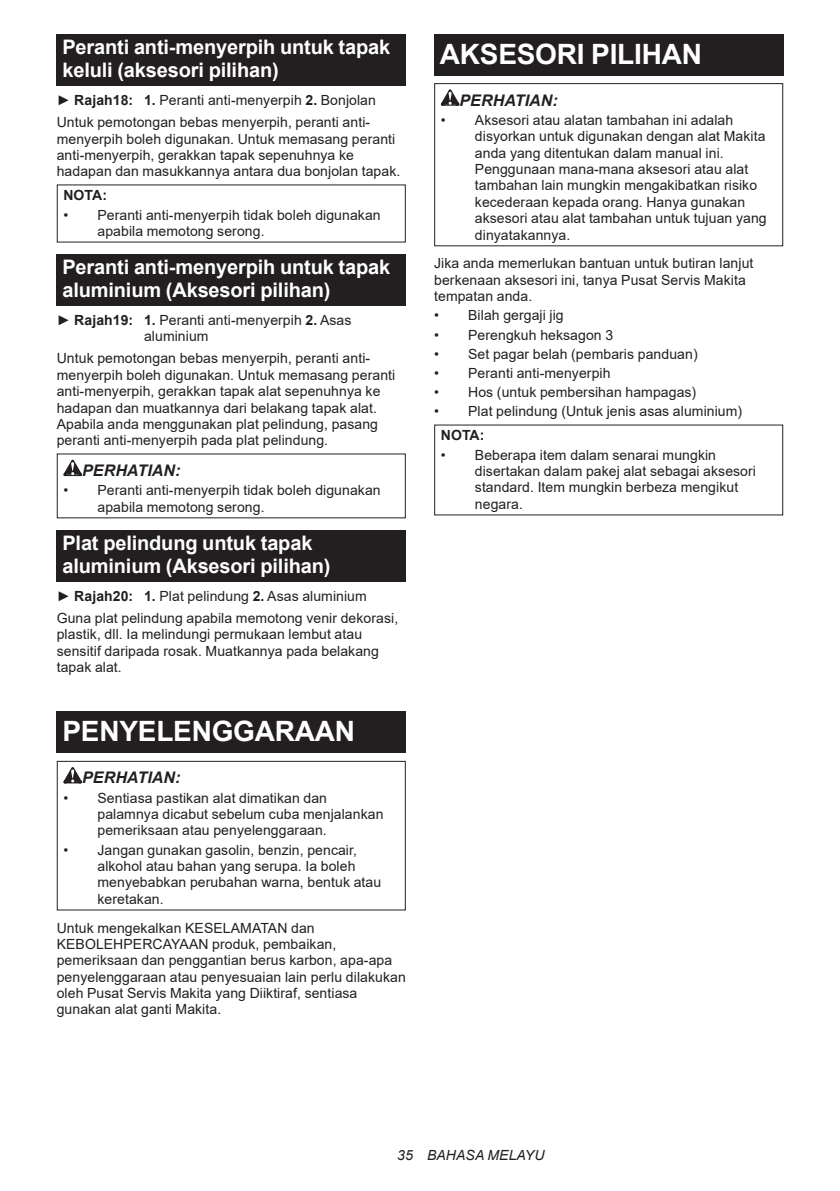
<style>
.page{position:relative;width:840px;height:1191px;background:#fff}
.page>*{position:absolute;margin:0;border:0;box-sizing:border-box;transform-origin:0 0}
.t1{font:700 28px "Arial";letter-spacing:-.01em;color:#fff}
.t2{font:700 20px/23.4px "Arial";letter-spacing:-.01em;color:#fff}
.t3{font:italic 700 16px "Arial";letter-spacing:.005em;color:#231f20}
.t4{font:14px/16.4px "Arial";letter-spacing:.005em;color:#231f20}
.t5{font:italic 14px "Arial";letter-spacing:.005em;color:#231f20}
.t6{font:700 14px "Arial";letter-spacing:.005em;color:#231f20}
.s1{font-weight:700}
</style>
<div class="page">
<div style="left:57px;top:34px;width:348px;height:52px;background:#231f20"></div>
<div style="left:57px;top:254px;width:348px;height:52px;background:#231f20"></div>
<svg style="left:63px;top:460px;width:19px;height:16px"></svg>
<div style="left:57px;top:530px;width:348px;height:51px;background:#231f20"></div>
<div style="left:57px;top:711px;width:348px;height:42px;background:#231f20"></div>
<svg style="left:63px;top:767px;width:19px;height:16px"></svg>
<div style="left:57px;top:761px;width:348px;height:149px;border:1px solid #231f20"></div>
<div style="left:434px;top:34px;width:348px;height:41px;background:#231f20"></div>
<svg style="left:440px;top:89px;width:19px;height:17px"></svg>
<div style="left:434px;top:83px;width:348px;height:163px;border:1px solid #231f20"></div>
<h2 class="t2" style="left:62px;top:36px;width:329px">Peranti anti-menyerpih untuk tapak keluli (aksesori pilihan)</h2>
<p class="t4" style="left:57px;top:89px;width:320px;line-height:22px">► <span class="s1">Rajah18: 1.</span> Peranti anti-menyerpih <span class="s1">2.</span> Bonjolan<br>Untuk pemotongan bebas menyerpih, peranti anti-</p>
<p class="t4" style="left:57px;top:130px;width:345px">menyerpih boleh digunakan. Untuk memasang peranti anti-menyerpih, gerakkan tapak sepenuhnya ke hadapan dan masukkannya antara dua bonjolan tapak.</p>
<p class="t6" style="left:63px;top:185px;width:45px">NOTA:</p>
<p class="t4" style="left:97px;top:206px;width:284px;text-indent:-34px">• Peranti anti-menyerpih tidak boleh digunakan apabila memotong serong.</p>
<h2 class="t2" style="left:62px;top:255px;width:329px">Peranti anti-menyerpih untuk tapak aluminium (Aksesori pilihan)</h2>
<p class="t4" style="left:144px;top:312px;width:209px;text-indent:-87px">► <span class="s1">Rajah19: 1.</span> Peranti anti-menyerpih <span class="s1">2.</span> Asas aluminium</p>
<p class="t4" style="left:57px;top:350px;width:340px">Untuk pemotongan bebas menyerpih, peranti anti&shy;menyerpih boleh digunakan. Untuk memasang peranti anti-menyerpih, gerakkan tapak alat sepenuhnya ke hadapan dan muatkannya dari belakang tapak alat.<br>Apabila anda menggunakan plat pelindung, pasang peranti anti-menyerpih pada plat pelindung.</p>
<p class="t3" style="left:82px;top:460px;width:100px">PERHATIAN:</p>
<p class="t4" style="left:97px;top:482px;width:284px;text-indent:-34px">• Peranti anti-menyerpih tidak boleh digunakan apabila memotong serong.</p>
<h2 class="t2" style="left:62px;top:531px;width:269px">Plat pelindung untuk tapak aluminium (Aksesori pilihan)</h2>
<p class="t4" style="left:57px;top:585px;width:343px;line-height:22px">► <span class="s1">Rajah20: 1.</span> Plat pelindung <span class="s1">2.</span> Asas aluminium<br>Guna plat pelindung apabila memotong venir dekorasi,</p>
<p class="t4" style="left:57px;top:626px;width:323px">plastik, dll. Ia melindungi permukaan lembut atau sensitif daripada rosak. Muatkannya pada belakang tapak alat.</p>
<h1 class="t1" style="left:62px;top:712px;width:294px">PENYELENGGARAAN</h1>
<p class="t3" style="left:82px;top:767px;width:100px">PERHATIAN:</p>
<p class="t4" style="left:97px;top:789px;width:287px;text-indent:-34px">• Sentiasa pastikan alat dimatikan dan palamnya dicabut sebelum cuba menjalankan pemeriksaan atau penyelenggaraan.</p>
<p class="t4" style="left:97px;top:841px;width:285px;text-indent:-34px">• Jangan gunakan gasolin, benzin, pencair, alkohol atau bahan yang serupa. Ia boleh menyebabkan perubahan warna, bentuk atau keretakan.</p>
<p class="t4" style="left:57px;top:919px;width:350px">Untuk mengekalkan KESELAMATAN dan KEBOLEHPERCAYAAN produk, pembaikan, pemeriksaan dan penggantian berus karbon, apa-apa penyelenggaraan atau penyesuaian lain perlu dilakukan oleh Pusat Servis Makita yang Diiktiraf, sentiasa gunakan alat ganti Makita.</p>
<h1 class="t1" style="left:439px;top:34px;width:263px">AKSESORI PILIHAN</h1>
<p class="t3" style="left:459px;top:89px;width:100px">PERHATIAN:</p>
<p class="t4" style="left:474px;top:112px;width:293px;text-indent:-34px">• Aksesori atau alatan tambahan ini adalah disyorkan untuk digunakan dengan alat Makita anda yang ditentukan dalam manual ini.<br>Penggunaan mana-mana aksesori atau alat tambahan lain mungkin mengakibatkan risiko kecederaan kepada orang. Hanya gunakan aksesori atau alat tambahan untuk tujuan yang dinyatakannya.</p>
<p class="t4" style="left:434px;top:255px;width:320px">Jika anda memerlukan bantuan untuk butiran lanjut berkenaan aksesori ini, tanya Pusat Servis Makita tempatan anda.</p>
<p class="t4" style="left:434px;top:307px;width:131px">• Bilah gergaji jig</p>
<p class="t4" style="left:434px;top:326px;width:180px">• Perengkuh heksagon 3</p>
<p class="t4" style="left:434px;top:345px;width:265px">• Set pagar belah (pembaris panduan)</p>
<p class="t4" style="left:434px;top:365px;width:178px">• Peranti anti-menyerpih</p>
<p class="t4" style="left:434px;top:384px;width:263px">• Hos (untuk pembersihan hampagas)</p>
<p class="t4" style="left:434px;top:403px;width:309px">• Plat pelindung (Untuk jenis asas aluminium)</p>
<p class="t6" style="left:440px;top:425px;width:45px">NOTA:</p>
<p class="t4" style="left:474px;top:446px;width:282px;text-indent:-34px">• Beberapa item dalam senarai mungkin disertakan dalam pakej alat sebagai aksesori standard. Item mungkin berbeza mengikut negara.</p>
<p class="t5" style="left:397px;top:1146px;width:149px">35 BAHASA MELAYU</p>
</div>
